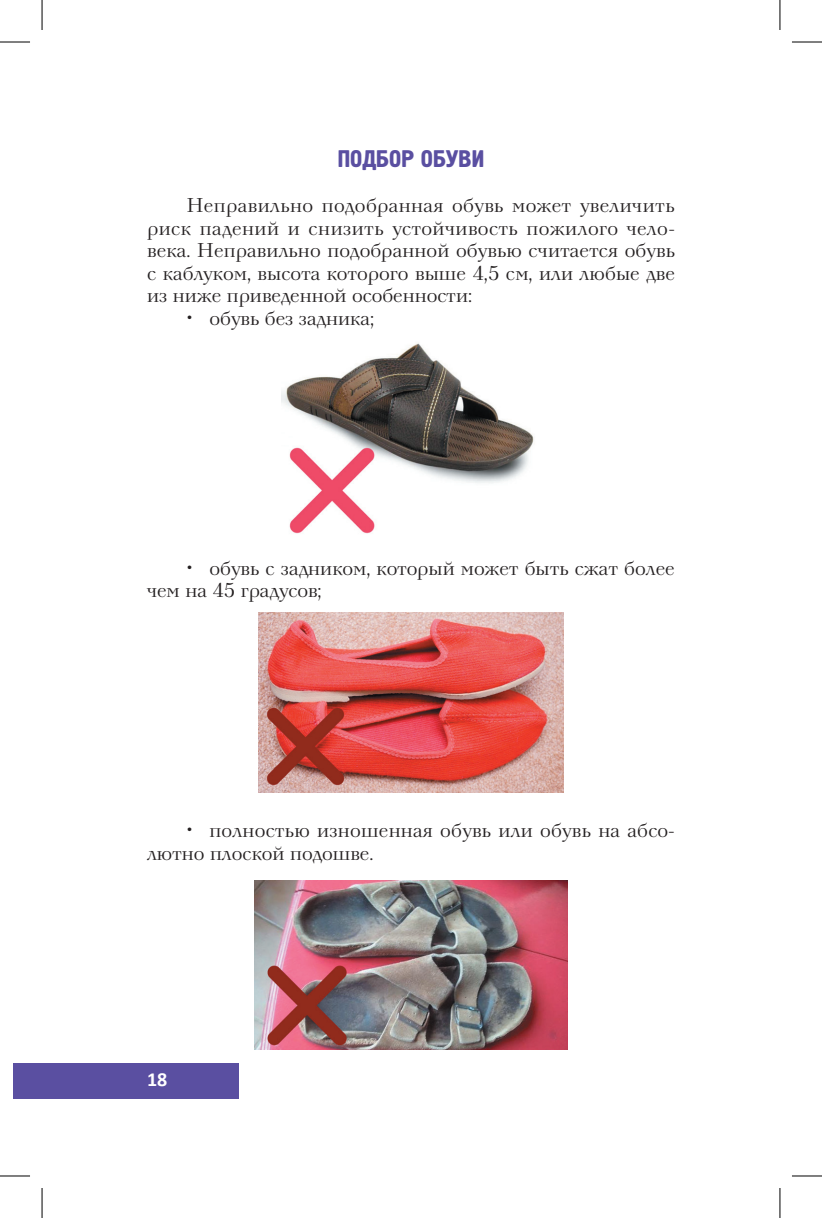
<style>
.page{position:relative;width:822px;height:1218px;background:#fff}
.page>*{position:absolute;margin:0;border:0;box-sizing:border-box;transform-origin:0 0}
.t1{font:24px "Hermes";color:#5a4fa1}
.t2{font:20px/22.6px "Neva";color:#231f20}
.t3{font:700 20px "Calibri";color:#fff}
</style>
<div class="page">
<div style="left:14px;top:1063px;width:225px;height:36px;background:#5a4fa1"></div>
<img style="left:281px;top:343px;width:253px;height:191px">
<img style="left:258px;top:612px;width:305px;height:180px">
<img style="left:254px;top:880px;width:313px;height:169px">
<hr style="left:0;top:42px;width:30px;height:1px;background:#000">
<hr style="left:791px;top:42px;width:30px;height:1px;background:#000">
<hr style="left:0;top:1176px;width:30px;height:1px;background:#000">
<hr style="left:791px;top:1176px;width:30px;height:1px;background:#000">
<hr style="left:42px;top:0;width:1px;height:30px;background:#000">
<hr style="left:42px;top:1188px;width:1px;height:30px;background:#000">
<hr style="left:779px;top:0;width:1px;height:30px;background:#000">
<hr style="left:779px;top:1188px;width:1px;height:30px;background:#000">
<p class="t1" style="left:337px;top:144px;width:148px">ПОДБОР ОБУВИ</p>
<p class="t2" style="left:147px;top:195px;width:529px;text-align:justify;text-indent:40px">Неправильно подобранная обувь может увеличить риск падений и снизить устойчивость пожилого чело&shy;века. Неправильно подобранной обувью считается обувь с каблуком, высота которого выше 4,5 см, или любые две из ниже приведенной особенности:</p>
<p class="t2" style="left:187px;top:308px;width:189px">• обувь без задника;</p>
<p class="t2" style="left:147px;top:558px;width:529px;text-indent:40px">• обувь с задником, который может быть сжат более чем на 45 градусов;</p>
<p class="t2" style="left:147px;top:820px;width:529px;text-indent:40px">• полностью изношенная обувь или обувь на абсо&shy;лютно плоской подошве.</p>
<p class="t3" style="left:147px;top:1065px;width:22px">18</p>
</div>
